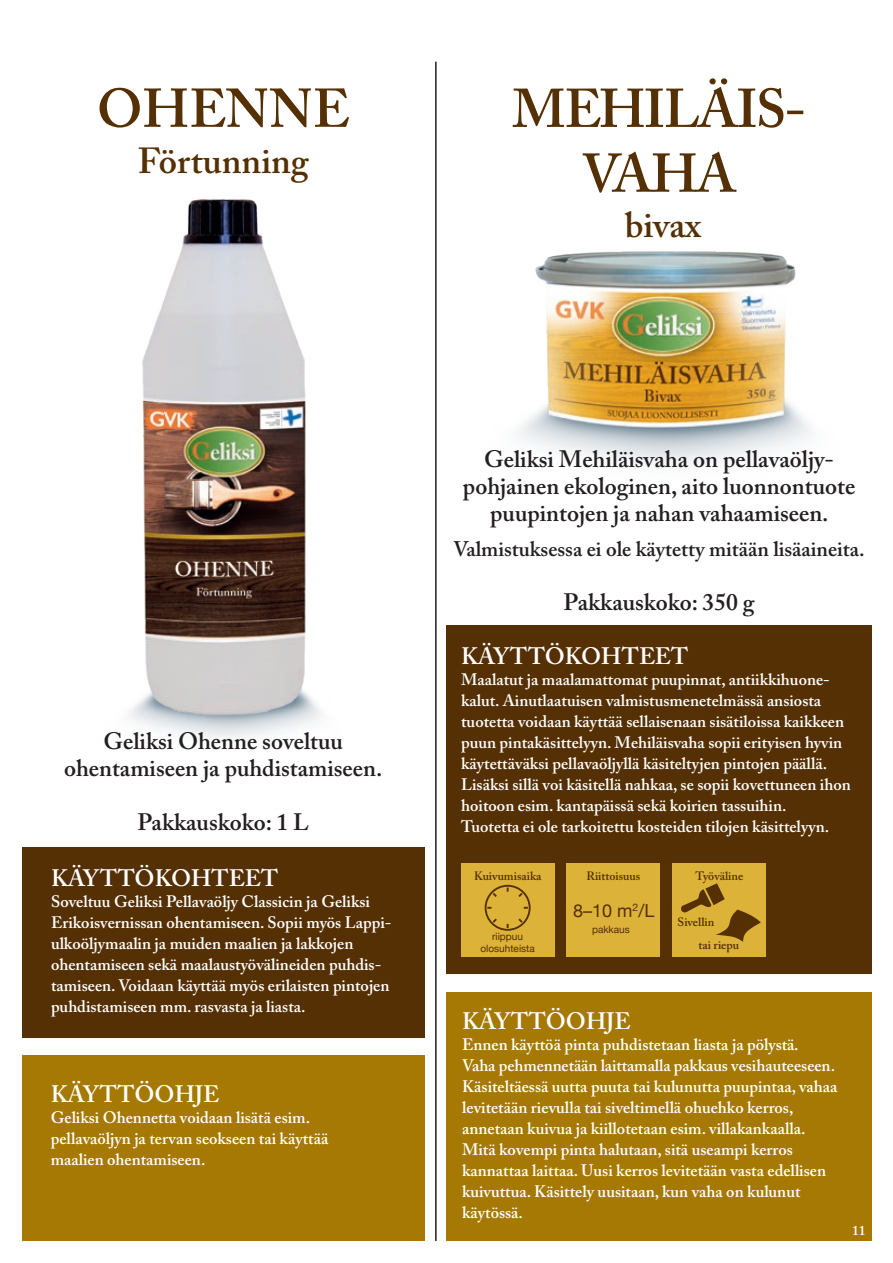
<style>
.page{position:relative;width:893px;height:1263px;background:#fff}
.page>*{position:absolute;margin:0;border:0;box-sizing:border-box;transform-origin:0 0}
.t1{font:600 54px "Adobe Caslon Pro";letter-spacing:-.03em;color:#553004}
.t2{font:600 36px "Adobe Caslon Pro";color:#553004}
.t3{font:600 23.55px/27px "Adobe Caslon Pro";color:#231f20;text-align:center}
.t4{font:600 23.55px "Adobe Caslon Pro";color:#fff}
.t5{font:600 21px "Adobe Caslon Pro";color:#231f20}
.t6{font:18px "Helvetica Neue";color:#553004}
.t7{font:600 16.5px/21px "Adobe Caslon Pro";color:#fff}
.t8{font:600 13.5px "Adobe Caslon Pro";color:#fff}
.t9{font:600 12px "Adobe Caslon Pro";color:#553004}
.t10{font:10.05px "Helvetica Neue";color:#553004}
</style>
<div class="page">
<img style="left:518px;top:251px;width:294px;height:214px">
<img style="left:128px;top:199px;width:194px;height:540px">
<div style="left:21px;top:847px;width:404px;height:190px;background:#553004"></div>
<div style="left:22px;top:1054px;width:403px;height:202px;background:#a57903"></div>
<div style="left:446px;top:992px;width:426px;height:250px;background:#a57903"></div>
<div style="left:446px;top:626px;width:426px;height:348px;background:#553004"></div>
<div style="left:461px;top:863px;width:93px;height:93px;background:#dcb238"></div>
<div style="left:567px;top:863px;width:93px;height:93px;background:#dcb238"></div>
<div style="left:672px;top:863px;width:93px;height:93px;background:#dcb238"></div>
<div style="left:485px;top:885px;width:46px;height:46px;border:2px solid #553004;border-radius:50%"></div>
<svg style="left:491px;top:891px;width:6px;height:6px"></svg>
<svg style="left:518px;top:918px;width:7px;height:7px"></svg>
<svg style="left:491px;top:918px;width:6px;height:7px"></svg>
<svg style="left:518px;top:891px;width:7px;height:6px"></svg>
<svg style="left:680px;top:882px;width:86px;height:75px"></svg>
<hr style="left:435px;top:62px;width:2px;height:1180px;background:#231f20">
<div style="left:0;top:1242px;width:893px;height:21px;background:#fff"></div>
<p class="t1" style="left:97px;top:77px;width:255px">OHENNE</p>
<p class="t2" style="left:138px;top:140px;width:172px">Förtunning</p>
<p class="t1" style="left:512px;top:77px;width:296px">MEHILÄIS-</p>
<p class="t1" style="left:582px;top:141px;width:156px">VAHA</p>
<p class="t2" style="left:625px;top:203px;width:78px">bivax</p>
<p class="t3" style="left:104px;top:728px;width:241px">Geliksi Ohenne soveltuu</p>
<p class="t3" style="left:64px;top:755px;width:320px">ohentamiseen ja puhdistamiseen.</p>
<p class="t3" style="left:137px;top:808px;width:173px">Pakkauskoko: 1 L</p>
<p class="t4" style="left:51px;top:864px;width:229px">KÄYTTÖKOHTEET</p>
<p class="t7" style="left:51px;top:891px;width:320px">Soveltuu Geliksi Pellavaöljy Classicin ja Geliksi</p>
<p class="t7" style="left:51px;top:912px;width:342px">Erikoisvernissan ohentamiseen. Sopii myös Lappi&shy;ulkoöljymaalin ja muiden maalien ja lakkojen</p>
<p class="t7" style="left:51px;top:954px;width:340px">ohentamiseen sekä maalaustyövälineiden puhdis&shy;tamiseen. Voidaan käyttää myös erilaisten pintojen puhdistamiseen mm. rasvasta ja liasta.</p>
<p class="t4" style="left:51px;top:1080px;width:170px">KÄYTTÖOHJE</p>
<p class="t7" style="left:51px;top:1106px;width:261px">Geliksi Ohennetta voidaan lisätä esim.</p>
<p class="t7" style="left:51px;top:1127px;width:279px">pellavaöljyn ja tervan seokseen tai käyttää</p>
<p class="t7" style="left:51px;top:1148px;width:156px">maalien ohentamiseen.</p>
<p class="t3" style="left:484px;top:445px;width:351px">Geliksi Mehiläisvaha on pellavaöljy-</p>
<p class="t3" style="left:463px;top:472px;width:394px">pohjainen ekologinen, aito luonnontuote puupintojen ja nahan vahaamiseen.</p>
<p class="t5" style="left:453px;top:536px;width:413px">Valmistuksessa ei ole käytetty mitään lisäaineita.</p>
<p class="t3" style="left:564px;top:588px;width:192px">Pakkauskoko: 350 g</p>
<p class="t4" style="left:461px;top:642px;width:229px">KÄYTTÖKOHTEET</p>
<p class="t7" style="left:461px;top:669px;width:370px">Maalatut ja maalamattomat puupinnat, antiikkihuone-</p>
<p class="t7" style="left:461px;top:690px;width:385px">kalut. Ainutlaatuisen valmistusmenetelmässä ansiosta tuotetta voidaan käyttää sellaisenaan sisätiloissa kaikkeen puun pintakäsittelyyn. Mehiläisvaha sopii erityisen hyvin käytettäväksi pellavaöljyllä käsiteltyjen pintojen päällä.</p>
<p class="t7" style="left:461px;top:774px;width:391px">Lisäksi sillä voi käsitellä nahkaa, se sopii kovettuneen ihon hoitoon esim. kantapäissä sekä koirien tassuihin.</p>
<p class="t7" style="left:461px;top:816px;width:370px">Tuotetta ei ole tarkoitettu kosteiden tilojen käsittelyyn.</p>
<p class="t9" style="left:474px;top:868px;width:69px">Kuivumisaika</p>
<p class="t9" style="left:586px;top:868px;width:55px">Riittoisuus</p>
<p class="t9" style="left:695px;top:868px;width:49px">Työväline</p>
<p class="t6" style="left:573px;top:900px;width:83px">8–10 m<sup>2</sup>/L</p>
<p class="t10" style="left:492px;top:930px;width:32px">riippuu</p>
<p class="t10" style="left:480px;top:942px;width:56px">olosuhteista</p>
<p class="t9" style="left:677px;top:915px;width:38px">Sivellin</p>
<p class="t9" style="left:698px;top:938px;width:42px">tai riepu</p>
<p class="t10" style="left:592px;top:924px;width:39px">pakkaus</p>
<p class="t4" style="left:462px;top:1007px;width:170px">KÄYTTÖOHJE</p>
<p class="t7" style="left:462px;top:1034px;width:338px">Ennen käyttöä pinta puhdistetaan liasta ja pölystä.</p>
<p class="t7" style="left:462px;top:1055px;width:377px">Vaha pehmennetään laittamalla pakkaus vesihauteeseen.<br>Käsiteltäessä uutta puuta tai kulunutta puupintaa, vahaa levitetään rievulla tai siveltimellä ohuehko kerros,</p>
<p class="t7" style="left:462px;top:1118px;width:345px">annetaan kuivua ja kiillotetaan esim. villakankaalla.</p>
<p class="t7" style="left:462px;top:1139px;width:332px">Mitä kovempi pinta halutaan, sitä useampi kerros</p>
<p class="t7" style="left:462px;top:1160px;width:365px">kannattaa laittaa. Uusi kerros levitetään vasta edellisen kuivuttua. Käsittely uusitaan, kun vaha on kulunut</p>
<p class="t7" style="left:462px;top:1202px;width:62px">käytössä.</p>
<p class="t8" style="left:852px;top:1222px;width:15px">11</p>
</div>
